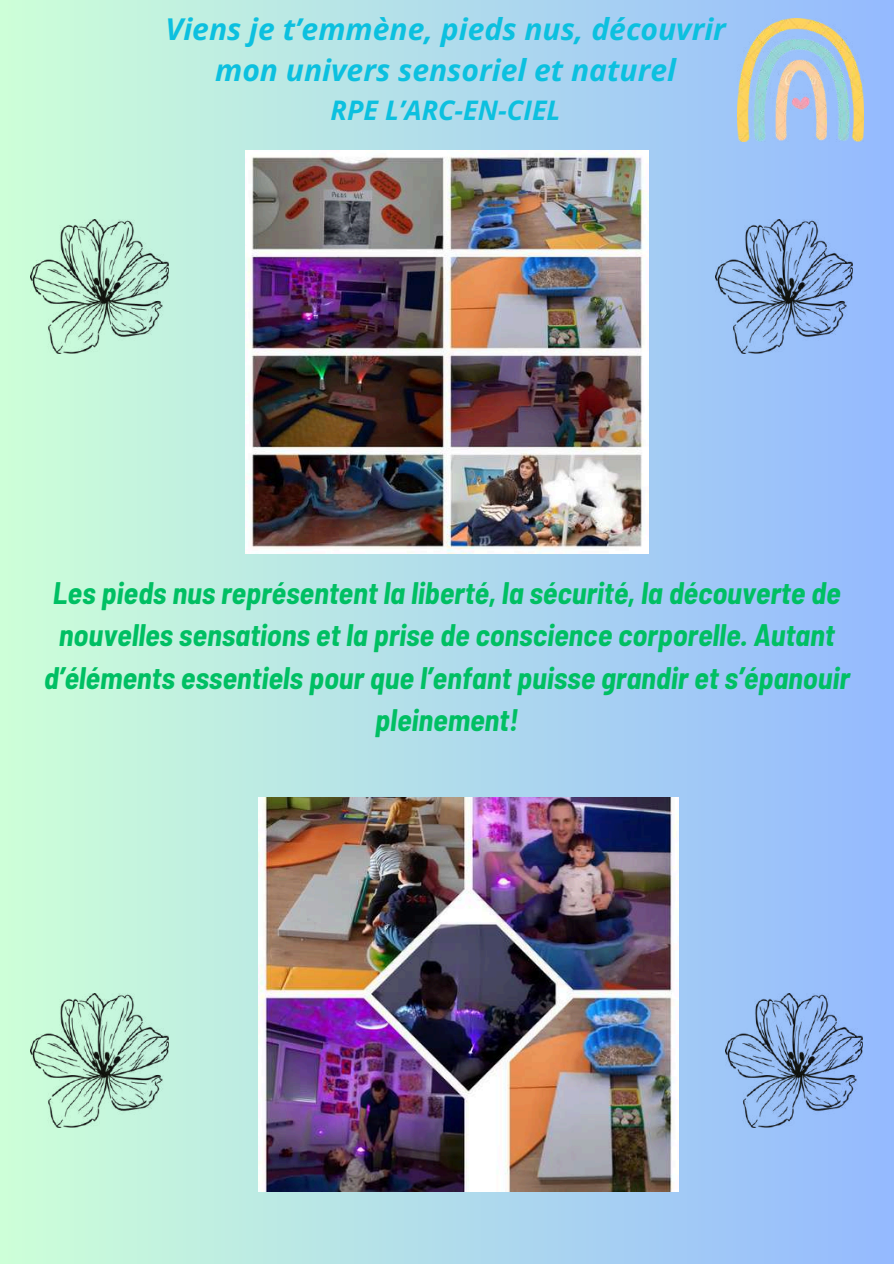
<style>
.page{position:relative;width:894px;height:1264px;background:#fff}
.page>*{position:absolute;margin:0;border:0;box-sizing:border-box;transform-origin:0 0}
.t1{font:italic 700 semi-condensed 30.45px/42.2px "Barlow";color:#00bf63;text-align:center}
.t2{font:italic 700 30px/41.7px "Open Sans";color:#0cc0df;text-align:center}
.t3{font:italic 700 27px "Open Sans";color:#0cc0df}
</style>
<div class="page">
<div style="left:0;top:0;width:893px;height:1263px;background:linear-gradient(to right,#cdffd8,#95baff)"></div>
<img style="left:31px;top:993px;width:137px;height:134px">
<img style="left:725px;top:993px;width:137px;height:134px">
<img style="left:31px;top:219px;width:137px;height:134px">
<img style="left:715px;top:219px;width:137px;height:134px">
<img style="left:258px;top:797px;width:420px;height:394px">
<img style="left:245px;top:151px;width:403px;height:402px">
<img style="left:737px;top:18px;width:126px;height:124px">
<p class="t2" style="left:165px;top:7px;width:561px">Viens je t’emmène, pieds nus, découvrir mon univers sensoriel et naturel</p>
<p class="t3" style="left:330px;top:91px;width:231px">RPE L’ARC-EN-CIEL</p>
<p class="t1" style="left:44px;top:571px;width:807px">Les pieds nus représentent la liberté, la sécurité, la découverte de nouvelles sensations et la prise de conscience corporelle. Autant d’éléments essentiels pour que l’enfant puisse grandir et s’épanouir pleinement!</p>
</div>
